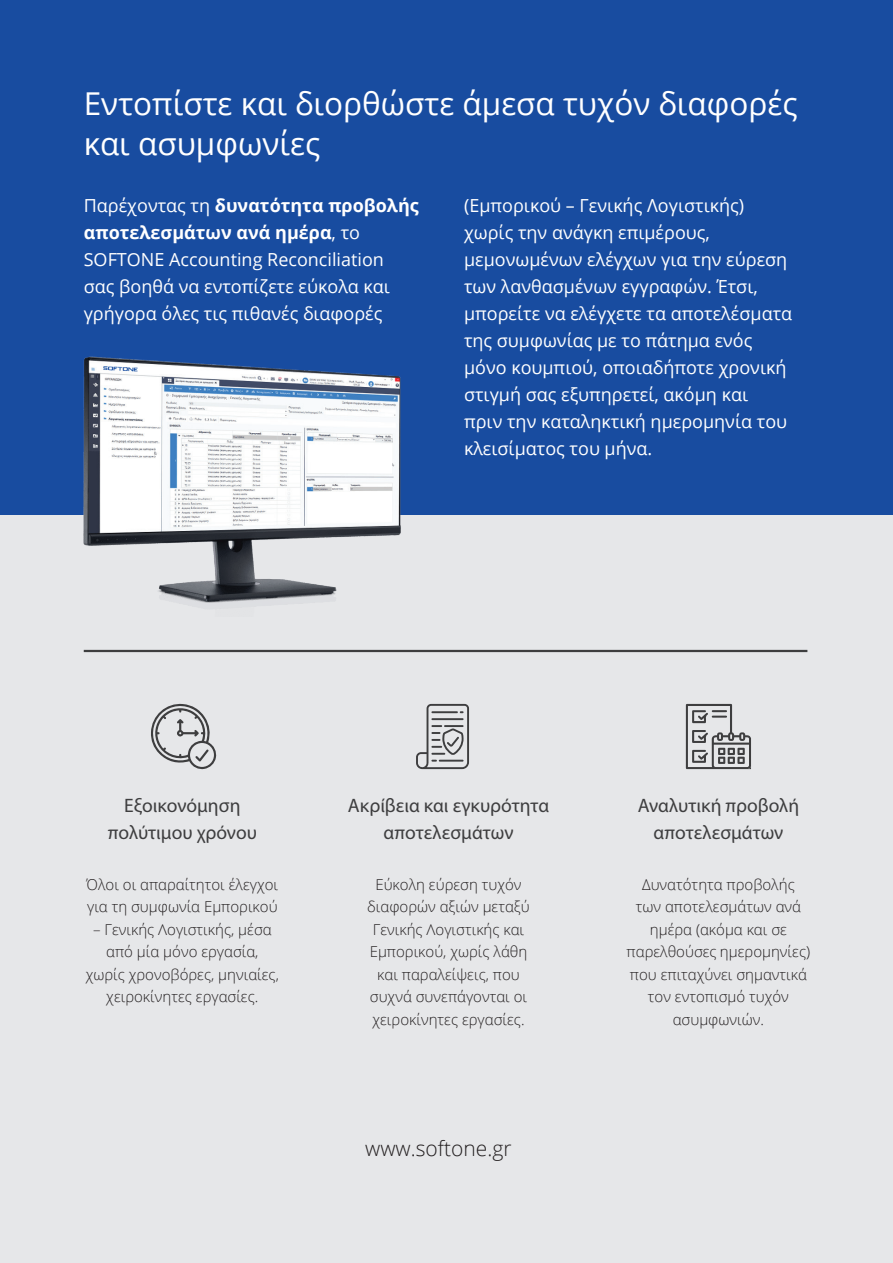
<style>
.page{position:relative;width:893px;height:1263px;background:#fff}
.page>*{position:absolute;margin:0;border:0;box-sizing:border-box;transform-origin:0 0}
.t1{font:31.5px/40.5px "Open Sans";color:#fff}
.t2{font:300 21px "Open Sans";color:#231f20}
.t3{font:19.5px/27px "Myriad Pro";color:#3e3e3f;text-align:center}
.t4{font:18px/27px "Open Sans";color:#fff}
.t5{font:300 15px/22.5px "Open Sans";color:#231f20;text-align:center}
.s1{font-weight:700}
</style>
<div class="page">
<div style="left:0;top:337px;width:893px;height:926px;background:#e6e7e9"></div>
<div style="left:0;top:0;width:893px;height:514px;background:#184ca0"></div>
<img style="left:49px;top:356px;width:384px;height:247px">
<svg style="left:151px;top:703px;width:66px;height:67px"></svg>
<svg style="left:416px;top:704px;width:53px;height:65px"></svg>
<svg style="left:686px;top:704px;width:65px;height:65px"></svg>
<hr style="left:84px;top:650px;width:723px;height:2px;background:#3e3e3f">
<h1 class="t1" style="left:84px;top:82px;width:715px">Εντοπίστε και διορθώστε άμεσα τυχόν διαφορές και ασυμφωνίες</h1>
<p class="t4" style="left:84px;top:191px;width:336px">Παρέχοντας τη <span class="s1">δυνατότητα προβολής αποτελεσμάτων ανά ημέρα</span>, το SOFTONE Accounting Reconciliation σας βοηθά να εντοπίζετε εύκολα και γρήγορα όλες τις πιθανές διαφορές</p>
<p class="t4" style="left:464px;top:191px;width:330px">(Εμπορικού – Γενικής Λογιστικής) χωρίς την ανάγκη επιμέρους, μεμονωμένων ελέγχων για την εύρεση των λανθασμένων εγγραφών. Έτσι, μπορείτε να ελέγχετε τα αποτελέσματα της συμφωνίας με το πάτημα ενός μόνο κουμπιού, οποιαδήποτε χρονική στιγμή σας εξυπηρετεί, ακόμη και<br>πριν την καταληκτική ημερομηνία του κλεισίματος του μήνα.</p>
<p class="t3" style="left:108px;top:791px;width:151px">Εξοικονόμηση πολύτιμου χρόνου</p>
<p class="t3" style="left:348px;top:791px;width:203px">Ακρίβεια και εγκυρότητα αποτελεσμάτων</p>
<p class="t3" style="left:638px;top:791px;width:163px">Αναλυτική προβολή αποτελεσμάτων</p>
<p class="t5" style="left:367px;top:873px;width:164px">Εύκολη εύρεση τυχόν διαφορών αξιών μεταξύ<br>Γενικής Λογιστικής και<br>Εμπορικού, χωρίς λάθη και παραλείψεις, που συχνά συνεπάγονται οι χειροκίνητες εργασίες.</p>
<p class="t5" style="left:627px;top:873px;width:185px">Δυνατότητα προβολής<br>των αποτελεσμάτων ανά ημέρα (ακόμα και σε παρελθούσες ημερομηνίες) που επιταχύνει σημαντικά τον εντοπισμό τυχόν ασυμφωνιών.</p>
<p class="t5" style="left:86px;top:873px;width:193px;text-align:left">Όλοι οι απαραίτητοι έλεγχοι για τη συμφωνία Εμπορικού</p>
<p class="t5" style="left:86px;top:918px;width:195px">– Γενικής Λογιστικής, μέσα από μία μόνο εργασία, χωρίς χρονοβόρες, μηνιαίες, χειροκίνητες εργασίες.</p>
<p class="t2" style="left:365px;top:1133px;width:148px">www.softone.gr</p>
</div>
